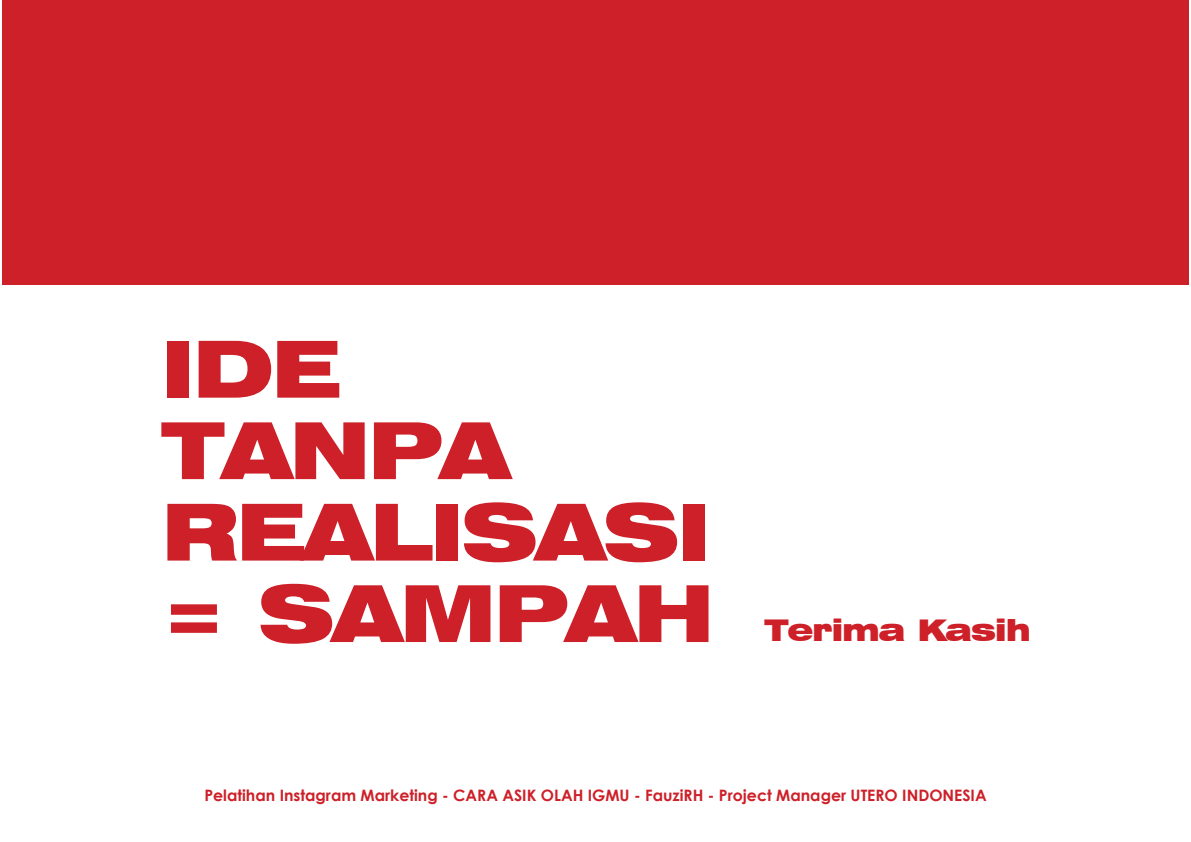
<style>
.page{position:relative;width:1191px;height:842px;background:#fff}
.page>*{position:absolute;margin:0;border:0;box-sizing:border-box;transform-origin:0 0}
.t1{font:900 expanded 78.6px/81.4px "Swiss 721 BT";letter-spacing:-.04em;color:#cd2028}
.t2{font:900 expanded 30px "Swiss 721 BT";letter-spacing:-.04em;color:#cd2028}
.t3{font:700 15.8px "Century Gothic";color:#cd2028}
</style>
<div class="page">
<div style="left:2px;top:0;width:1186px;height:285px;background:#cd2028"></div>
<h1 class="t1" style="left:161px;top:328px;width:555px">IDE<br>TANPA<br>REALISASI = SAMPAH</h1>
<h2 class="t2" style="left:764px;top:612px;width:268px">Terima Kasih</h2>
<p class="t3" style="left:204px;top:785px;width:784px">Pelatihan Instagram Marketing - CARA ASIK OLAH IGMU - FauziRH - Project Manager UTERO INDONESIA</p>
</div>
